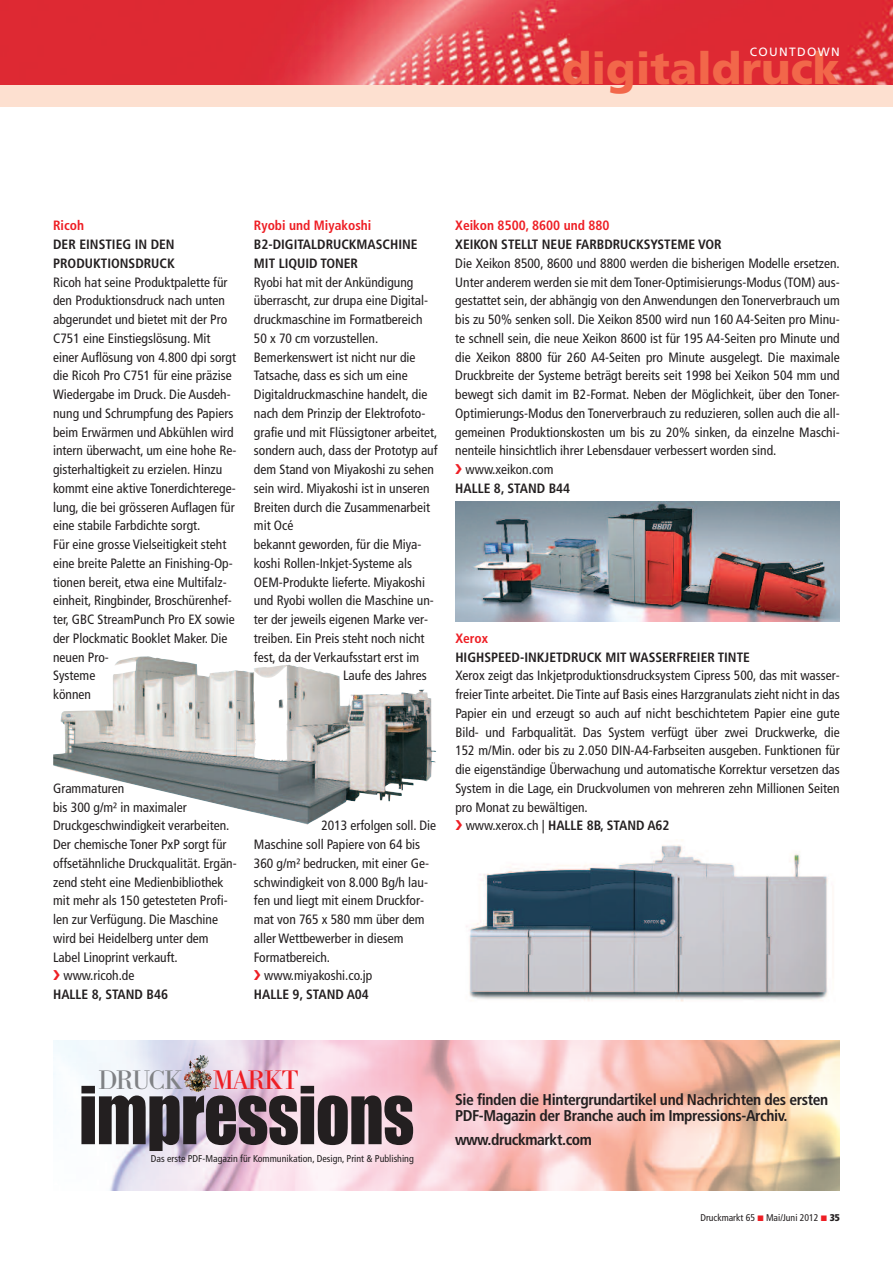
<style>
.page{position:relative;width:893px;height:1263px;background:#fff}
.page>*{position:absolute;margin:0;border:0;box-sizing:border-box;transform-origin:0 0}
.t1{font:73.8px "Impact";letter-spacing:-.01em;color:#231f20;scale:.9 1}
.t2{font:900 44.25px "Frutiger CE";color:#f2674a}
.t3{font:27.45px "Bodoni Nr 1 SB";letter-spacing:-.055em;color:#808285}
.t4{font:700 condensed 15.6px/16.5px "Frutiger";letter-spacing:-.025em;color:#231f20}
.t5{font:condensed 13.5px/18.8px "Frutiger";color:#231f20}
.t6{font:700 condensed 13.5px/18.8px "Frutiger";color:#231f20}
.t7{font:700 condensed 13.5px "Frutiger";color:#ee1e24}
.t8{font:12px "Frutiger";letter-spacing:.11em;color:#fff}
.t9{font:condensed 9.9px "Frutiger";color:#231f20}
.t10{font:condensed 9.75px "Frutiger";color:#231f20}
.s1{font-weight:400}
.s2{color:#ee1e24}
.s3{font-weight:900}
</style>
<div class="page">
<img style="left:0;top:0;width:893px;height:85px">
<div style="left:0;top:85px;width:893px;height:21px;background:#fde0d0"></div>
<img style="left:455px;top:502px;width:385px;height:120px">
<img style="left:466px;top:845px;width:362px;height:157px">
<img style="left:60px;top:656px;width:376px;height:145px">
<img style="left:53px;top:1041px;width:787px;height:150px">
<svg style="left:183px;top:1070px;width:12px;height:9px"></svg>
<p class="t8" style="left:750px;top:47px;width:91px">COUNTDOWN</p>
<h2 class="t2" style="left:562px;top:51px;width:279px">digitaldruck</h2>
<p class="t7" style="left:53px;top:220px;width:33px">Ricoh</p>
<p class="t6" style="left:53px;top:236px;width:123px">DER EINSTIEG IN DEN<br>PRODUKTIONSDRUCK</p>
<p class="t5" style="left:53px;top:274px;width:185px">Ricoh hat seine Produktpalette für den Produktionsdruck nach unten abgerundet und bietet mit der Pro<br>C751 eine Einstiegslösung. Mit einer Auflösung von 4.800 dpi sorgt die Ricoh Pro C751 für eine präzise<br>Wiedergabe im Druck. Die Ausdeh&shy;nung und Schrumpfung des Papiers beim Erwärmen und Abkühlen wird intern überwacht, um eine hohe Re&shy;gisterhaltigkeit zu erzielen. Hinzu kommt eine aktive Tonerdichterege&shy;lung, die bei grösseren Auflagen für eine stabile Farbdichte sorgt.<br>Für eine grosse Vielseitigkeit steht eine breite Palette an Finishing-Op&shy;tionen bereit, etwa eine Multifalz&shy;einheit, Ringbinder, Broschürenhef&shy;ter, GBC StreamPunch Pro EX sowie der Plockmatic Booklet Maker. Die neuen Pro-<br>Systeme<br>können</p>
<p class="t5" style="left:53px;top:780px;width:73px">Grammaturen</p>
<p class="t5" style="left:53px;top:799px;width:135px">bis 300 g/m² in maximaler</p>
<p class="t5" style="left:53px;top:817px;width:178px">Druckgeschwindigkeit verarbeiten.</p>
<p class="t5" style="left:53px;top:836px;width:175px">Der chemische Toner PxP sorgt für</p>
<p class="t5" style="left:53px;top:855px;width:185px">offsetähnliche Druckqualität. Ergän-</p>
<p class="t5" style="left:53px;top:874px;width:172px">zend steht eine Medienbibliothek</p>
<p class="t5" style="left:53px;top:892px;width:176px">mit mehr als 150 getesteten Profi-</p>
<p class="t5" style="left:53px;top:911px;width:166px">len zur Verfügung. Die Maschine</p>
<p class="t5" style="left:53px;top:930px;width:157px">wird bei Heidelberg unter dem</p>
<p class="t5" style="left:53px;top:949px;width:126px">Label Linoprint verkauft.</p>
<p class="t5" style="left:63px;top:967px;width:72px">www.ricoh.de</p>
<p class="t6" style="left:53px;top:986px;width:117px">HALLE 8, STAND B46</p>
<p class="t7" style="left:254px;top:220px;width:119px">Ryobi und Miyakoshi</p>
<p class="t6" style="left:254px;top:236px;width:165px">B2-DIGITALDRUCKMASCHINE<br>MIT LIQUID TONER</p>
<p class="t5" style="left:254px;top:274px;width:161px">Ryobi hat mit der Ankündigung</p>
<p class="t5" style="left:254px;top:292px;width:176px">überrascht, zur drupa eine Digital-</p>
<p class="t5" style="left:254px;top:311px;width:170px">druckmaschine im Formatbereich</p>
<p class="t5" style="left:254px;top:330px;width:126px">50 x 70 cm vorzustellen.</p>
<p class="t5" style="left:254px;top:349px;width:163px">Bemerkenswert ist nicht nur die</p>
<p class="t5" style="left:254px;top:367px;width:155px">Tatsache, dass es sich um eine</p>
<p class="t5" style="left:254px;top:386px;width:175px">Digitaldruckmaschine handelt, die</p>
<p class="t5" style="left:254px;top:405px;width:173px">nach dem Prinzip der Elektrofoto-</p>
<p class="t5" style="left:254px;top:424px;width:185px">grafie und mit Flüssigtoner arbeitet,</p>
<p class="t5" style="left:254px;top:442px;width:185px">sondern auch, dass der Prototyp auf</p>
<p class="t5" style="left:254px;top:461px;width:181px">dem Stand von Miyakoshi zu sehen</p>
<p class="t5" style="left:254px;top:480px;width:177px">sein wird. Miyakoshi ist in unseren</p>
<p class="t5" style="left:254px;top:499px;width:178px">Breiten durch die Zusammenarbeit</p>
<p class="t5" style="left:254px;top:517px;width:41px">mit Océ</p>
<p class="t5" style="left:254px;top:536px;width:169px">bekannt geworden, für die Miya-</p>
<p class="t5" style="left:254px;top:555px;width:160px">koshi Rollen-Inkjet-Systeme als</p>
<p class="t5" style="left:254px;top:574px;width:173px">OEM-Produkte lieferte. Miyakoshi</p>
<p class="t5" style="left:254px;top:592px;width:181px">und Ryobi wollen die Maschine un-</p>
<p class="t5" style="left:254px;top:611px;width:176px">ter der jeweils eigenen Marke ver-</p>
<p class="t5" style="left:254px;top:630px;width:172px">treiben. Ein Preis steht noch nicht</p>
<p class="t5" style="left:254px;top:649px;width:167px">fest, da der Verkaufsstart erst im</p>
<p class="t5" style="left:343px;top:667px;width:85px">Laufe des Jahres</p>
<p class="t5" style="left:321px;top:817px;width:116px">2013 erfolgen soll. Die</p>
<p class="t5" style="left:254px;top:836px;width:168px">Maschine soll Papiere von 64 bis</p>
<p class="t5" style="left:254px;top:855px;width:177px">360 g/m² bedrucken, mit einer Ge-</p>
<p class="t5" style="left:254px;top:874px;width:176px">schwindigkeit von 8.000 Bg/h lau-</p>
<p class="t5" style="left:254px;top:892px;width:172px">fen und liegt mit einem Druckfor-</p>
<p class="t5" style="left:254px;top:911px;width:172px">mat von 765 x 580 mm über dem</p>
<p class="t5" style="left:254px;top:930px;width:151px">aller Wettbewerber in diesem</p>
<p class="t5" style="left:254px;top:949px;width:78px">Formatbereich.</p>
<p class="t5" style="left:264px;top:967px;width:110px">www.miyakoshi.co.jp</p>
<p class="t6" style="left:254px;top:986px;width:117px">HALLE 9, STAND A04</p>
<p class="t7" style="left:455px;top:220px;width:156px">Xeikon 8500, 8600 und 880</p>
<p class="t6" style="left:455px;top:236px;width:268px">XEIKON STELLT NEUE FARBDRUCKSYSTEME VOR</p>
<p class="t5" style="left:455px;top:255px;width:386px">Die Xeikon 8500, 8600 und 8800 werden die bisherigen Modelle ersetzen.</p>
<p class="t5" style="left:455px;top:274px;width:386px">Unter anderem werden sie mit demToner-Optimisierungs-Modus (TOM) aus-</p>
<p class="t5" style="left:455px;top:292px;width:386px">gestattet sein, der abhängig von den Anwendungen den Tonerverbrauch um</p>
<p class="t5" style="left:455px;top:311px;width:386px">bis zu 50% senken soll. Die Xeikon 8500 wird nun 160 A4-Seiten pro Minu-</p>
<p class="t5" style="left:455px;top:330px;width:386px">te schnell sein, die neue Xeikon 8600 ist für 195 A4-Seiten pro Minute und</p>
<p class="t5" style="left:455px;top:349px;width:386px">die Xeikon 8800 für 260 A4-Seiten pro Minute ausgelegt. Die maximale</p>
<p class="t5" style="left:455px;top:367px;width:386px">Druckbreite der Systeme beträgt bereits seit 1998 bei Xeikon 504 mm und</p>
<p class="t5" style="left:455px;top:386px;width:386px">bewegt sich damit im B2-Format. Neben der Möglichkeit, über den Toner-</p>
<p class="t5" style="left:455px;top:405px;width:386px">Optimierungs-Modus den Tonerverbrauch zu reduzieren, sollen auch die all-</p>
<p class="t5" style="left:455px;top:424px;width:386px">gemeinen Produktionskosten um bis zu 20% sinken, da einzelne Maschi-</p>
<p class="t5" style="left:455px;top:442px;width:323px">nenteile hinsichtlich ihrer Lebensdauer verbessert worden sind.</p>
<p class="t5" style="left:466px;top:461px;width:89px">www.xeikon.com</p>
<p class="t6" style="left:455px;top:480px;width:117px">HALLE 8, STAND B44</p>
<p class="t7" style="left:455px;top:633px;width:34px">Xerox</p>
<p class="t6" style="left:455px;top:649px;width:296px">HIGHSPEED-INKJETDRUCK MIT WASSERFREIER TINTE</p>
<p class="t5" style="left:455px;top:667px;width:386px">Xerox zeigt das Inkjetproduktionsdrucksystem Cipress 500, das mit wasser-</p>
<p class="t5" style="left:455px;top:686px;width:386px">freier Tinte arbeitet. Die Tinte auf Basis eines Harzgranulats zieht nicht in das</p>
<p class="t5" style="left:455px;top:705px;width:386px">Papier ein und erzeugt so auch auf nicht beschichtetem Papier eine gute</p>
<p class="t5" style="left:455px;top:724px;width:386px">Bild- und Farbqualität. Das System verfügt über zwei Druckwerke, die</p>
<p class="t5" style="left:455px;top:742px;width:386px">152 m/Min. oder bis zu 2.050 DIN-A4-Farbseiten ausgeben. Funktionen für</p>
<p class="t5" style="left:455px;top:761px;width:386px">die eigenständige Überwachung und automatische Korrektur versetzen das</p>
<p class="t5" style="left:455px;top:780px;width:386px">System in die Lage, ein Druckvolumen von mehreren zehn Millionen Seiten</p>
<p class="t5" style="left:455px;top:799px;width:134px">pro Monat zu bewältigen.</p>
<p class="t6" style="left:466px;top:817px;width:205px"><span class="s1">www.xerox.ch |</span> HALLE 8B, STAND A62</p>
<h3 class="t3" style="left:98px;top:1064px;width:202px">DRUCK <span class="s2">MARKT</span></h3>
<h1 class="t1" style="left:79px;top:1070px;width:374px">IMPRESSIONS</h1>
<p class="t9" style="left:151px;top:1154px;width:264px">Das erste PDF-Magazin für Kommunikation, Design, Print &amp; Publishing</p>
<p class="t4" style="left:455px;top:1092px;width:375px">Sie finden die Hintergrundartikel und Nachrichten des ersten<br>PDF-Magazin der Branche auch im Impressions-Archiv.</p>
<p class="t4" style="left:455px;top:1133px;width:139px">www.druckmarkt.com</p>
<p class="t10" style="left:700px;top:1214px;width:141px">Druckmarkt 65 Mai/Juni 2012 <span class="s3">35</span></p>
</div>
